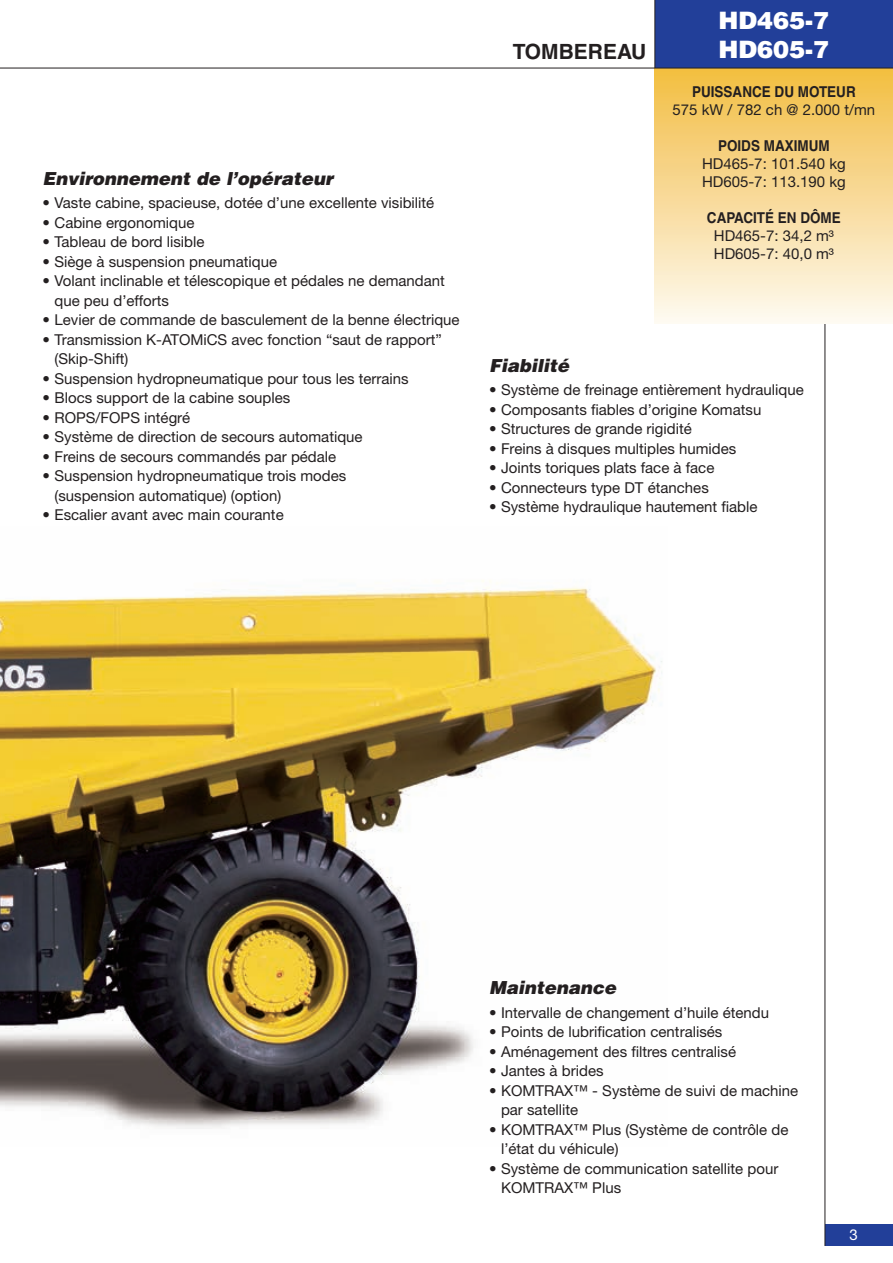
<style>
.page{position:relative;width:893px;height:1263px;background:#fff}
.page>*{position:absolute;margin:0;border:0;box-sizing:border-box;transform-origin:0 0}
.t1{font:900 24px "Helvetica";color:#fff}
.t2{font:700 21px "Helvetica";color:#231f20}
.t3{font:italic 900 18px "Helvetica";color:#231f20}
.t4{font:15px/19.5px "Helvetica Neue LT Pro";color:#231f20}
.t5{font:700 15px "Helvetica";color:#231f20;scale:.9 1}
.t6{font:15px "Helvetica Neue LT Pro";color:#fff}
</style>
<div class="page">
<div style="left:825px;top:1225px;width:68px;height:21px;background:#223f99"></div>
<hr style="left:825px;top:0;width:1px;height:1246px;background:#231f20">
<div style="left:655px;top:68px;width:238px;height:255px;background:linear-gradient(to bottom,#f2bd41,#fef9f0)"></div>
<div style="left:655px;top:0;width:238px;height:68px;background:#223f99"></div>
<hr style="left:0;top:68px;width:893px;height:1px;background:#231f20">
<hr style="left:654px;top:0;width:1px;height:68px;background:#231f20">
<img style="left:0;top:580px;width:662px;height:549px">
<p class="t3" style="left:43px;top:166px;width:292px">Environnement de l’opérateur</p>
<p class="t4" style="left:43px;top:193px;width:393px">• Vaste cabine, spacieuse, dotée d’une excellente visibilité</p>
<p class="t4" style="left:43px;top:212px;width:153px">• Cabine ergonomique</p>
<p class="t4" style="left:43px;top:232px;width:164px">• Tableau de bord lisible</p>
<p class="t4" style="left:43px;top:251px;width:236px">• Siège à suspension pneumatique</p>
<p class="t4" style="left:55px;top:271px;width:392px;text-indent:-12px">• Volant inclinable et télescopique et pédales ne demandant que peu d’efforts</p>
<p class="t4" style="left:43px;top:310px;width:419px">• Levier de commande de basculement de la benne électrique</p>
<p class="t4" style="left:55px;top:329px;width:389px;text-indent:-12px">• Transmission K-ATOMiCS avec fonction “saut de rapport” (Skip-Shift)</p>
<p class="t4" style="left:43px;top:368px;width:368px">• Suspension hydropneumatique pour tous les terrains</p>
<p class="t4" style="left:43px;top:388px;width:249px">• Blocs support de la cabine souples</p>
<p class="t4" style="left:43px;top:407px;width:149px">• ROPS/FOPS intégré</p>
<p class="t4" style="left:43px;top:427px;width:322px">• Système de direction de secours automatique</p>
<p class="t4" style="left:43px;top:446px;width:295px">• Freins de secours commandés par pédale</p>
<p class="t4" style="left:55px;top:466px;width:293px;text-indent:-12px">• Suspension hydropneumatique trois modes (suspension automatique) (option)</p>
<p class="t4" style="left:43px;top:505px;width:243px">• Escalier avant avec main courante</p>
<h1 class="t1" style="left:719px;top:5px;width:112px">HD465-7</h1>
<h2 class="t2" style="left:513px;top:39px;width:135px">TOMBEREAU</h2>
<h1 class="t1" style="left:719px;top:34px;width:112px">HD605-7</h1>
<p class="t5" style="left:692px;top:82px;width:183px">PUISSANCE DU MOTEUR</p>
<p class="t4" style="left:673px;top:99px;width:204px">575 kW / 782 ch @ 2.000 t/mn</p>
<p class="t5" style="left:718px;top:136px;width:126px">POIDS MAXIMUM</p>
<p class="t4" style="left:702px;top:154px;width:145px;line-height:18px">HD465-7: 101.540 kg<br>HD605-7: 113.190 kg</p>
<p class="t5" style="left:707px;top:208px;width:150px">CAPACITÉ EN DÔME</p>
<p class="t4" style="left:714px;top:226px;width:122px;line-height:18px">HD465-7: 34,2 m³<br>HD605-7: 40,0 m³</p>
<p class="t3" style="left:489px;top:353px;width:81px">Fiabilité</p>
<p class="t4" style="left:489px;top:380px;width:316px">• Système de freinage entièrement hydraulique</p>
<p class="t4" style="left:489px;top:399px;width:274px">• Composants fiables d’origine Komatsu</p>
<p class="t4" style="left:489px;top:419px;width:204px">• Structures de grande rigidité</p>
<p class="t4" style="left:489px;top:438px;width:249px">• Freins à disques multiples humides</p>
<p class="t4" style="left:489px;top:458px;width:227px">• Joints toriques plats face à face</p>
<p class="t4" style="left:489px;top:477px;width:221px">• Connecteurs type DT étanches</p>
<p class="t4" style="left:489px;top:497px;width:270px">• Système hydraulique hautement fiable</p>
<p class="t3" style="left:489px;top:976px;width:129px">Maintenance</p>
<p class="t4" style="left:489px;top:1002px;width:282px">• Intervalle de changement d’huile étendu</p>
<p class="t4" style="left:489px;top:1022px;width:235px">• Points de lubrification centralisés</p>
<p class="t4" style="left:489px;top:1041px;width:249px">• Aménagement des filtres centralisé</p>
<p class="t4" style="left:489px;top:1061px;width:116px">• Jantes à brides</p>
<p class="t4" style="left:501px;top:1080px;width:299px;text-indent:-12px">• KOMTRAX™ - Système de suivi de machine par satellite</p>
<p class="t4" style="left:501px;top:1119px;width:289px;text-indent:-12px">• KOMTRAX™ Plus (Système de contrôle de l’état du véhicule)</p>
<p class="t4" style="left:501px;top:1158px;width:279px;text-indent:-12px">• Système de communication satellite pour<br>KOMTRAX™ Plus</p>
<p class="t6" style="left:849px;top:1225px;width:10px">3</p>
</div>
